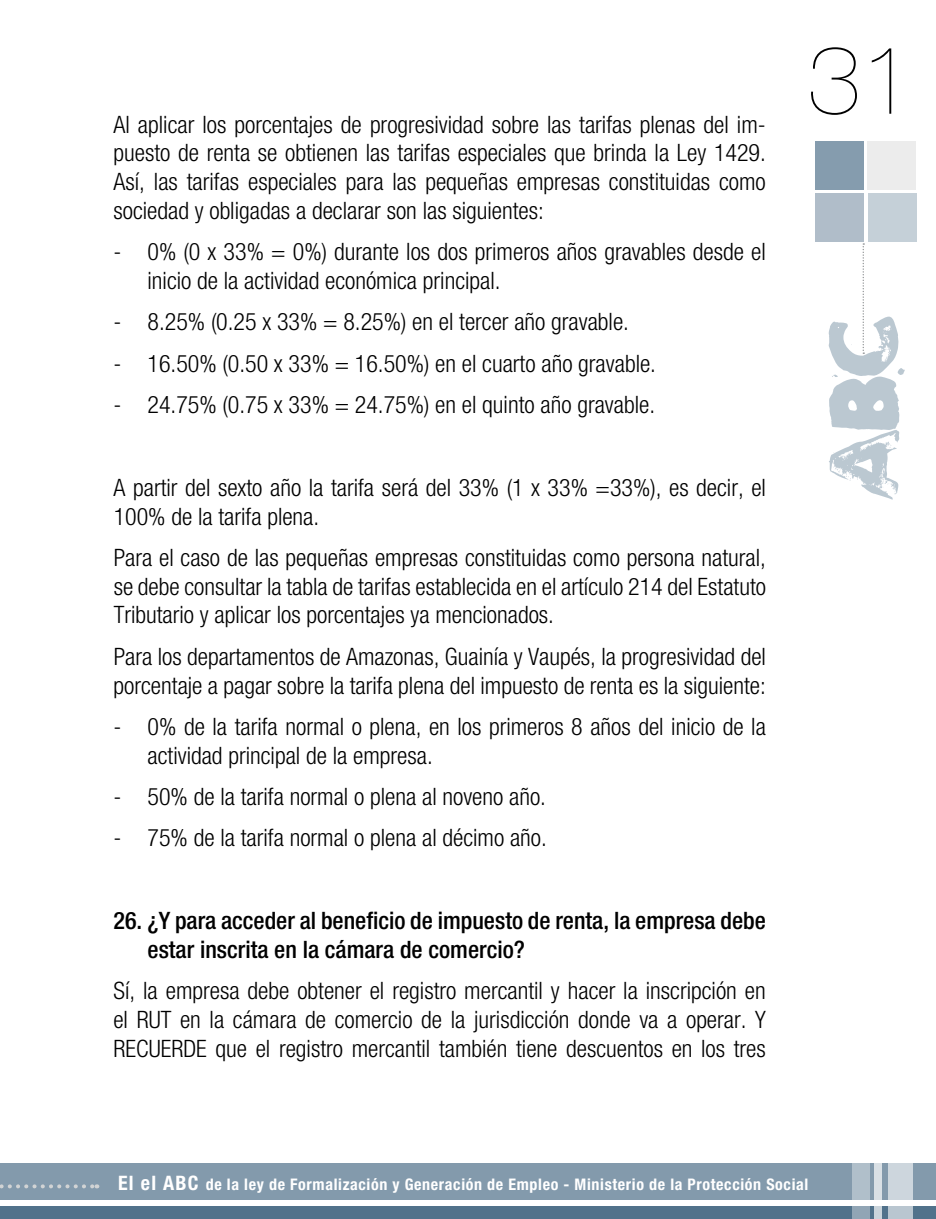
<style>
.page{position:relative;width:936px;height:1219px;background:#fff}
.page>*{position:absolute;margin:0;border:0;box-sizing:border-box;transform-origin:0 0}
.t1{font:200 96px "Helvetica Neue";color:#000}
.t2{font:300 condensed 24px/28.8px "Helvetica Neue";color:#000}
.t3{font:500 condensed 24px/28.8px "Helvetica Neue";color:#000}
.t4{font:700 condensed 16px "Helvetica Neue";letter-spacing:.04em;color:#fff}
.s1{font-size:20px}
</style>
<div class="page">
<div style="left:0;top:1164px;width:935px;height:36px;background:#839aac"></div>
<div style="left:0;top:1206px;width:935px;height:13px;background:#51728b"></div>
<svg style="left:851px;top:1163px;width:18px;height:56px"></svg>
<svg style="left:874px;top:1163px;width:8px;height:56px"></svg>
<svg style="left:888px;top:1163px;width:25px;height:56px"></svg>
<svg style="left:0;top:1184px;width:97px;height:4px"></svg>
<div style="left:815px;top:194px;width:49px;height:48px;background:#b0bdc9"></div>
<div style="left:815px;top:142px;width:48px;height:48px;background:#859cae"></div>
<div style="left:868px;top:194px;width:48px;height:48px;background:#c5d0d8"></div>
<div style="left:867px;top:142px;width:49px;height:48px;background:#ececec"></div>
<svg style="left:828px;top:243px;width:76px;height:257px"></svg>
<p class="t2" style="left:113px;top:109px;width:654px;text-align:justify">Al aplicar los porcentajes de progresividad sobre las tarifas plenas del im&shy;puesto de renta se obtienen las tarifas especiales que brinda la Ley 1429.<br>Así, las tarifas especiales para las pequeñas empresas constituidas como sociedad y obligadas a declarar son las siguientes:</p>
<p class="t2" style="left:147px;top:237px;width:619px;text-indent:-34px">- 0% (0 x 33% = 0%) durante los dos primeros años gravables desde el inicio de la actividad económica principal.</p>
<p class="t2" style="left:113px;top:307px;width:517px">- 8.25% (0.25 x 33% = 8.25%) en el tercer año gravable.</p>
<p class="t2" style="left:113px;top:349px;width:544px">- 16.50% (0.50 x 33% = 16.50%) en el cuarto año gravable.</p>
<p class="t2" style="left:113px;top:390px;width:543px">- 24.75% (0.75 x 33% = 24.75%) en el quinto año gravable.</p>
<p class="t2" style="left:113px;top:473px;width:654px">A partir del sexto año la tarifa será del 33% (1 x 33% =33%), es decir, el<br>100% de la tarifa plena.</p>
<p class="t2" style="left:114px;top:543px;width:654px;text-align:justify">Para el caso de las pequeñas empresas constituidas como persona natural, se debe consultar la tabla de tarifas establecida en el artículo 214 del Estatuto Tributario y aplicar los porcentajes ya mencionados.</p>
<p class="t2" style="left:114px;top:642px;width:653px">Para los departamentos de Amazonas, Guainía y Vaupés, la progresividad del porcentaje a pagar sobre la tarifa plena del impuesto de renta es la siguiente:</p>
<p class="t2" style="left:147px;top:712px;width:619px;text-indent:-34px">- 0% de la tarifa normal o plena, en los primeros 8 años del inicio de la actividad principal de la empresa.</p>
<p class="t2" style="left:113px;top:782px;width:434px">- 50% de la tarifa normal o plena al noveno año.</p>
<p class="t2" style="left:113px;top:823px;width:435px">- 75% de la tarifa normal o plena al décimo año.</p>
<p class="t3" style="left:147px;top:906px;width:619px;text-indent:-34px">26. ¿Y para acceder al beneficio de impuesto de renta, la empresa debe estar inscrita en la cámara de comercio?</p>
<p class="t2" style="left:113px;top:976px;width:654px;text-align:justify">Sí, la empresa debe obtener el registro mercantil y hacer la inscripción en el RUT en la cámara de comercio de la jurisdicción donde va a operar. Y RECUERDE que el registro mercantil también tiene descuentos en los tres</p>
<h1 class="t1" style="left:807px;top:24px;width:108px">31</h1>
<p class="t4" style="left:118px;top:1175px;width:691px"><span class="s1">El el ABC</span> de la ley de Formalización y Generación de Empleo - Ministerio de la Protección Social</p>
</div>
